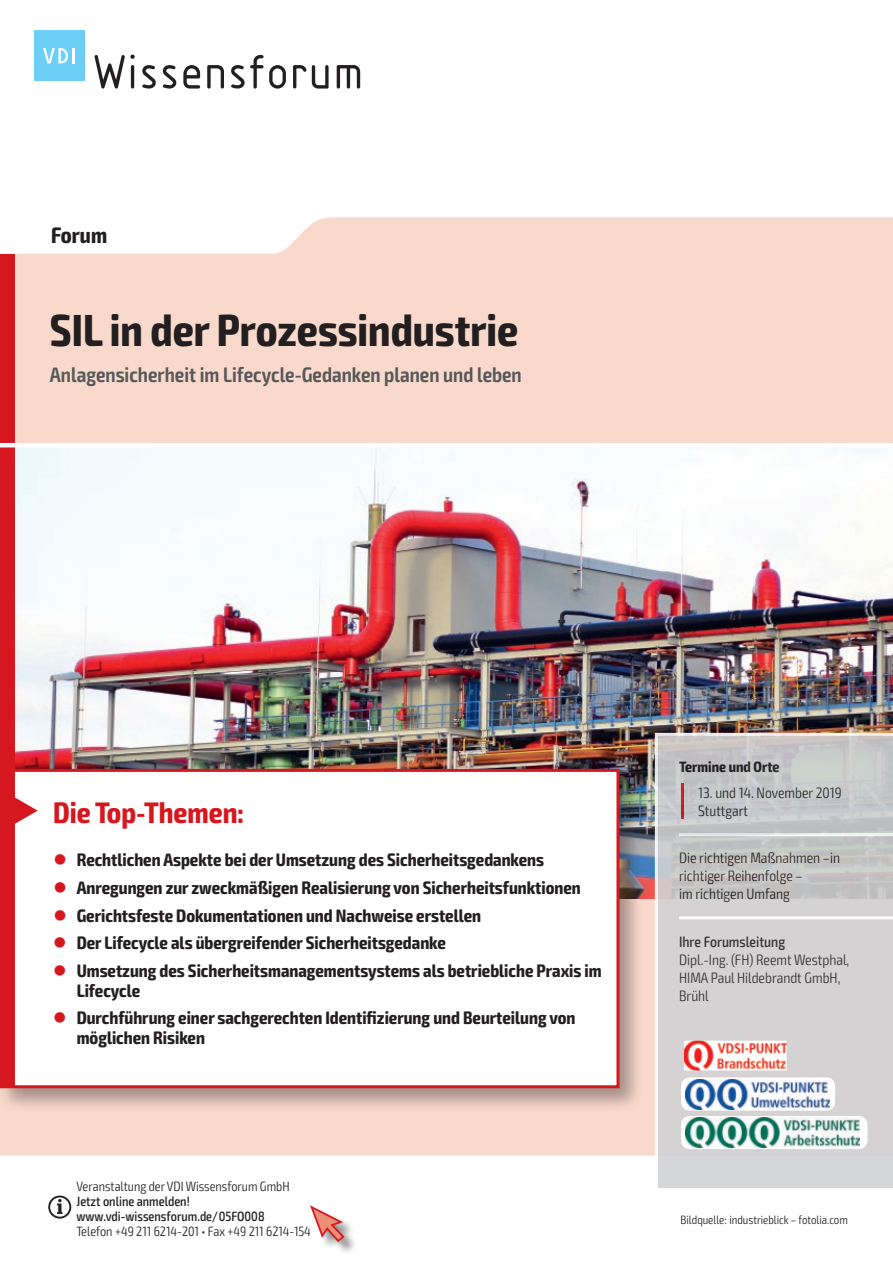
<style>
.page{position:relative;width:893px;height:1263px;background:#fff}
.page>*{position:absolute;margin:0;border:0;box-sizing:border-box;transform-origin:0 0}
.t1{font:700 condensed 45px "Exo 2";color:#231f20}
.t2{font:700 condensed 29.7px "Exo 2";color:#d7171f}
.t3{font:700 condensed 22.5px "Exo 2";color:#231f20}
.t4{font:600 condensed 21px "Exo 2";color:#57585a}
.t5{font:700 condensed 18px/19.5px "Exo 2";color:#231f20}
.t6{font:300 condensed 15px/18px "Exo 2";color:#231f20}
.t7{font:500 condensed 15px "Exo 2";color:#231f20}
.t8{font:700 condensed 15px "Exo 2";color:#231f20}
.t9{font:300 condensed 13.5px "Exo 2";color:#231f20}
.t10{font:500 condensed 13.5px/15px "Exo 2";color:#231f20}
.t11{font:300 condensed 12px "Exo 2";color:#231f20}
.s1{color:#d7171f}
</style>
<div class="page">
<div style="left:0;top:217px;width:893px;height:938px;background:#f9d9cb"></div>
<img style="left:14px;top:447px;width:879px;height:451px">
<div style="left:0;top:765px;width:644px;height:348px;background:#231f20;opacity:.4"></div>
<div style="left:2px;top:770px;width:616px;height:317px;background:#fff"></div>
<div style="left:3px;top:772px;width:11px;height:313px;background:#d7171f"></div>
<div style="left:0;top:769px;width:619px;height:319px;border:3px solid #d7171f"></div>
<svg style="left:14px;top:796px;width:24px;height:29px"></svg>
<div style="left:0;top:254px;width:14px;height:519px;background:#d7171f"></div>
<div style="left:311px;top:1206px;width:47px;height:49px;background:#231f20;opacity:.5"></div>
<svg style="left:310px;top:1205px;width:36px;height:38px"></svg>
<hr style="left:0;top:443px;width:893px;height:4px;background:#fff">
<svg style="left:655px;top:733px;width:238px;height:455px;background:#cfcecf"></svg>
<svg style="left:94px;top:54px;width:41px;height:35px"></svg>
<svg style="left:142px;top:65px;width:14px;height:24px"></svg>
<svg style="left:163px;top:65px;width:13px;height:24px"></svg>
<svg style="left:183px;top:65px;width:17px;height:24px"></svg>
<svg style="left:207px;top:65px;width:17px;height:24px"></svg>
<svg style="left:231px;top:55px;width:55px;height:34px"></svg>
<svg style="left:293px;top:65px;width:36px;height:24px"></svg>
<svg style="left:337px;top:65px;width:23px;height:24px"></svg>
<div style="left:34px;top:30px;width:50px;height:51px;background:#6bcff6"></div>
<svg style="left:43px;top:48px;width:31px;height:15px"></svg>
<svg style="left:48px;top:1195px;width:23px;height:23px"></svg>
<svg style="left:681px;top:1116px;width:186px;height:33px"></svg>
<img style="left:685px;top:1117px;width:174px;height:30px">
<img style="left:684px;top:1041px;width:103px;height:29px">
<div style="left:681px;top:1077px;width:154px;height:34px;background:#fff;border-radius:9px"></div>
<img style="left:685px;top:1079px;width:145px;height:30px">
<p class="t3" style="left:51px;top:221px;width:58px">Forum</p>
<h1 class="t1" style="left:50px;top:303px;width:470px">SIL in der Prozessindustrie</h1>
<p class="t4" style="left:50px;top:362px;width:473px">Anlagensicherheit im Lifecycle-Gedanken planen und leben</p>
<h2 class="t2" style="left:53px;top:794px;width:192px">Die Top-Themen:</h2>
<p class="t5" style="left:53px;top:850px;width:492px"><span class="s1">●</span> Rechtlichen Aspekte bei der Umsetzung des Sicherheitsgedankens</p>
<p class="t5" style="left:53px;top:878px;width:529px"><span class="s1">●</span> Anregungen zur zweckmäßigen Realisierung von Sicherheitsfunktionen</p>
<p class="t5" style="left:53px;top:906px;width:429px"><span class="s1">●</span> Gerichtsfeste Dokumentationen und Nachweise erstellen</p>
<p class="t5" style="left:53px;top:934px;width:394px"><span class="s1">●</span> Der Lifecycle als übergreifender Sicherheitsgedanke</p>
<p class="t5" style="left:77px;top:961px;width:526px;text-indent:-23px"><span class="s1">●</span> Umsetzung des Sicherheitsmanagementsystems als betriebliche Praxis im<br>Lifecycle</p>
<p class="t5" style="left:77px;top:1009px;width:500px;text-indent:-23px"><span class="s1">●</span> Durchführung einer sachgerechten Identifizierung und Beurteilung von möglichen Risiken</p>
<p class="t9" style="left:77px;top:1178px;width:215px">Veranstaltung der VDI Wissensforum GmbH</p>
<p class="t10" style="left:77px;top:1194px;width:190px">Jetzt online anmelden! www.vdi-wissensforum.de/05FO008</p>
<p class="t9" style="left:77px;top:1223px;width:236px">Telefon +49 211 6214-201 • Fax +49 211 6214-154</p>
<p class="t8" style="left:679px;top:757px;width:102px">Termine und Orte</p>
<p class="t6" style="left:698px;top:784px;width:145px">13. und 14. November 2019<br>Stuttgart</p>
<p class="t6" style="left:679px;top:849px;width:162px">Die richtigen Maßnahmen –in richtiger Reihenfolge –<br>im richtigen Umfang</p>
<p class="t7" style="left:679px;top:932px;width:108px">Ihre Forumsleitung</p>
<p class="t6" style="left:679px;top:950px;width:172px">Dipl.-Ing. (FH) Reemt Westphal,<br>HIMA Paul Hildebrandt GmbH,<br>Brühl</p>
<p class="t11" style="left:681px;top:1212px;width:169px">Bildquelle: industrieblick – fotolia.com</p>
</div>
